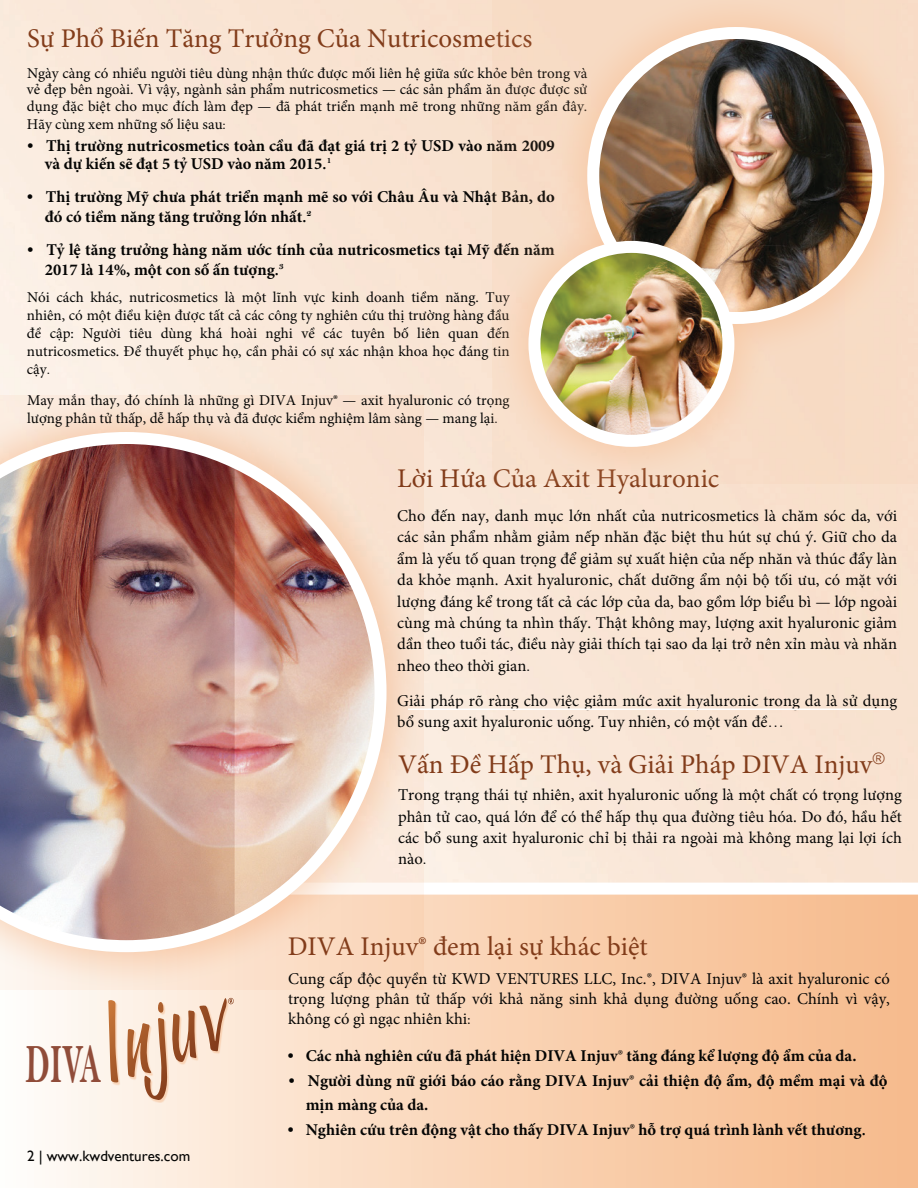
<style>
.page{position:relative;width:918px;height:1188px;background:#fff}
.page>*{position:absolute;margin:0;border:0;box-sizing:border-box;transform-origin:0 0}
.t1{font:56.1px "Bell MT Bold";color:#904c39;scale:.55 1}
.t2{font:27px "Minion Pro";color:#823c1a}
.t3{font:16.5px/21.5px "Minion Pro";color:#050504;text-align:justify}
.t4{font:700 16.5px/19.6px "Minion Pro";color:#050504}
.t5{font:15px/18px "Minion Pro";color:#050504;text-align:justify}
.t6{font:15px "Gill Sans";color:#050504}
.s1{font-family:"Bell"}
.s2{font-family:"Bell MT Bold";font-weight:400}
</style>
<div class="page">
<div style="left:0;top:890px;width:918px;height:298px;background:linear-gradient(to right,#fefaf5,#f6b786)"></div>
<svg style="left:492px;top:0;width:426px;height:484px;background:#f7dac4"></svg>
<img style="left:593px;top:33px;width:285px;height:285px;border-radius:142px">
<div style="left:587px;top:27px;width:297px;height:297px;border:12px solid #fff;border-radius:50%"></div>
<img style="left:534px;top:247px;width:194px;height:194px;border-radius:97px">
<div style="left:528px;top:241px;width:206px;height:206px;border:12px solid #fff;border-radius:50%"></div>
<div style="left:99px;top:883px;width:819px;height:12px;background:#fff"></div>
<svg style="left:0;top:395px;width:424px;height:595px;background:#f9e1cf"></svg>
<img style="left:0;top:432px;width:387px;height:520px">
<hr style="left:408px;top:709px;width:483px;height:1px;background:#fff">
<img style="left:104px;top:993px;width:132px;height:110px">
<svg style="left:108px;top:998px;width:126px;height:102px;background:#e6c8b3"></svg>
<h2 class="t2" style="left:27px;top:21px;width:507px">Sự Phổ Biến Tăng Trưởng Của Nutricosmetics</h2>
<p class="t5" style="left:27px;top:65px;width:562px;line-height:17px">Ngày càng có nhiều người tiêu dùng nhận thức được mối liên hệ giữa sức khỏe bên trong và vẻ đẹp bên ngoài. Vì vậy, ngành sản phẩm nutricosmetics — các sản phẩm ăn được được sử dụng đặc biệt cho mục đích làm đẹp — đã phát triển mạnh mẽ trong những năm gần đây.<br>Hãy cùng xem những số liệu sau<span class="s1">:</span></p>
<p class="t4" style="left:45px;top:136px;width:512px;line-height:18px;text-indent:-17px"><span class="s2">•</span> Thị trường nutricosmetics toàn cầu đã đạt giá trị 2 tỷ USD vào năm 2009 và dự kiến sẽ đạt 5 tỷ USD vào năm 2015<span class="s2">.</span><sup>1</sup></p>
<p class="t4" style="left:45px;top:187px;width:512px;text-indent:-17px"><span class="s2">•</span> Thị trường Mỹ chưa phát triển mạnh mẽ so với Châu Âu và Nhật Bản, do đó có tiềm năng tăng trưởng lớn nhất<span class="s2">.</span><sup>2</sup></p>
<p class="t4" style="left:45px;top:240px;width:512px;text-indent:-17px"><span class="s2">•</span> Tỷ lệ tăng trưởng hàng năm ước tính của nutricosmetics tại Mỹ đến năm<br>2017 là 14%, một con số ấn tượng<span class="s2">.</span><sup>3</sup></p>
<p class="t5" style="left:27px;top:288px;width:484px">Nói cách khác, nutricosmetics là một lĩnh vực kinh doanh tiềm năng. Tuy nhiên, có một điều kiện được tất cả các công ty nghiên cứu thị trường hàng đầu đề cập: Người tiêu dùng khá hoài nghi về các tuyên bố liên quan đến nutricosmetics. Để thuyết phục họ, cần phải có sự xác nhận khoa học đáng tin cậy<span class="s1">.</span></p>
<p class="t5" style="left:27px;top:391px;width:484px">May mắn thay, đó chính là những gì DIVA Injuv® — axit hyaluronic có trọng lượng phân tử thấp, dễ hấp thụ và đã được kiểm nghiệm lâm sàng — mang lại<span class="s1">.</span></p>
<h2 class="t2" style="left:397px;top:461px;width:324px">Lời Hứa Của Axit Hyaluronic</h2>
<p class="t3" style="left:397px;top:505px;width:501px">Cho đến nay, danh mục lớn nhất của nutricosmetics là chăm sóc da, với các sản phẩm nhằm giảm nếp nhăn đặc biệt thu hút sự chú ý. Giữ cho da ẩm là yếu tố quan trọng để giảm sự xuất hiện của nếp nhăn và thúc đẩy làn da khỏe mạnh. Axit hyaluronic, chất dưỡng ẩm nội bộ tối ưu, có mặt với lượng đáng kể trong tất cả các lớp của da, bao gồm lớp biểu bì — lớp ngoài cùng mà chúng ta nhìn thấy. Thật không may, lượng axit hyaluronic giảm dần theo tuổi tác, điều này giải thích tại sao da lại trở nên xỉn màu và nhăn nheo theo thời gian<span class="s1">.</span></p>
<p class="t3" style="left:397px;top:690px;width:501px">Giải pháp rõ ràng cho việc giảm mức axit hyaluronic trong da là sử dụng bổ sung axit hyaluronic uống. Tuy nhiên, có một vấn đề<span class="s1">…</span></p>
<h2 class="t2" style="left:398px;top:746px;width:488px">Vấn Đề Hấp Thụ, và Giải Pháp DIVA Injuv<sup>®</sup></h2>
<p class="t3" style="left:398px;top:784px;width:505px">Trong trạng thái tự nhiên, axit hyaluronic uống là một chất có trọng lượng phân tử cao, quá lớn để có thể hấp thụ qua đường tiêu hóa. Do đó, hầu hết các bổ sung axit hyaluronic chỉ bị thải ra ngoài mà không mang lại lợi ích nào<span class="s1">.</span></p>
<h1 class="t1" style="left:26px;top:1031px;width:139px">DIVA</h1>
<p class="t6" style="left:27px;top:1147px;width:165px">2 | www.kwdventures.com</p>
<h2 class="t2" style="left:288px;top:929px;width:361px">DIVA Injuv® đem lại sự khác biệt</h2>
<p class="t3" style="left:288px;top:969px;width:603px;line-height:19.8px">Cung cấp độc quyền từ KWD VENTURES LLC, Inc.®, DIVA Injuv® là axit hyaluronic có trọng lượng phân tử thấp với khả năng sinh khả dụng đường uống cao. Chính vì vậy, không có gì ngạc nhiên khi<span class="s1">:</span></p>
<p class="t4" style="left:288px;top:1046px;width:570px"><span class="s2">•</span> Các nhà nghiên cứu đã phát hiện DIVA Injuv® tăng đáng kể lượng độ ẩm của da.</p>
<p class="t4" style="left:306px;top:1068px;width:583px;line-height:24.8px;text-indent:-17px"><span class="s2">•</span> Người dùng nữ giới báo cáo rằng DIVA Injuv® cải thiện độ ẩm, độ mềm mại và độ mịn màng của da.</p>
<p class="t4" style="left:288px;top:1120px;width:579px"><span class="s2">•</span> Nghiên cứu trên động vật cho thấy DIVA Injuv® hỗ trợ quá trình lành vết thương<span class="s2">.</span></p>
</div>
